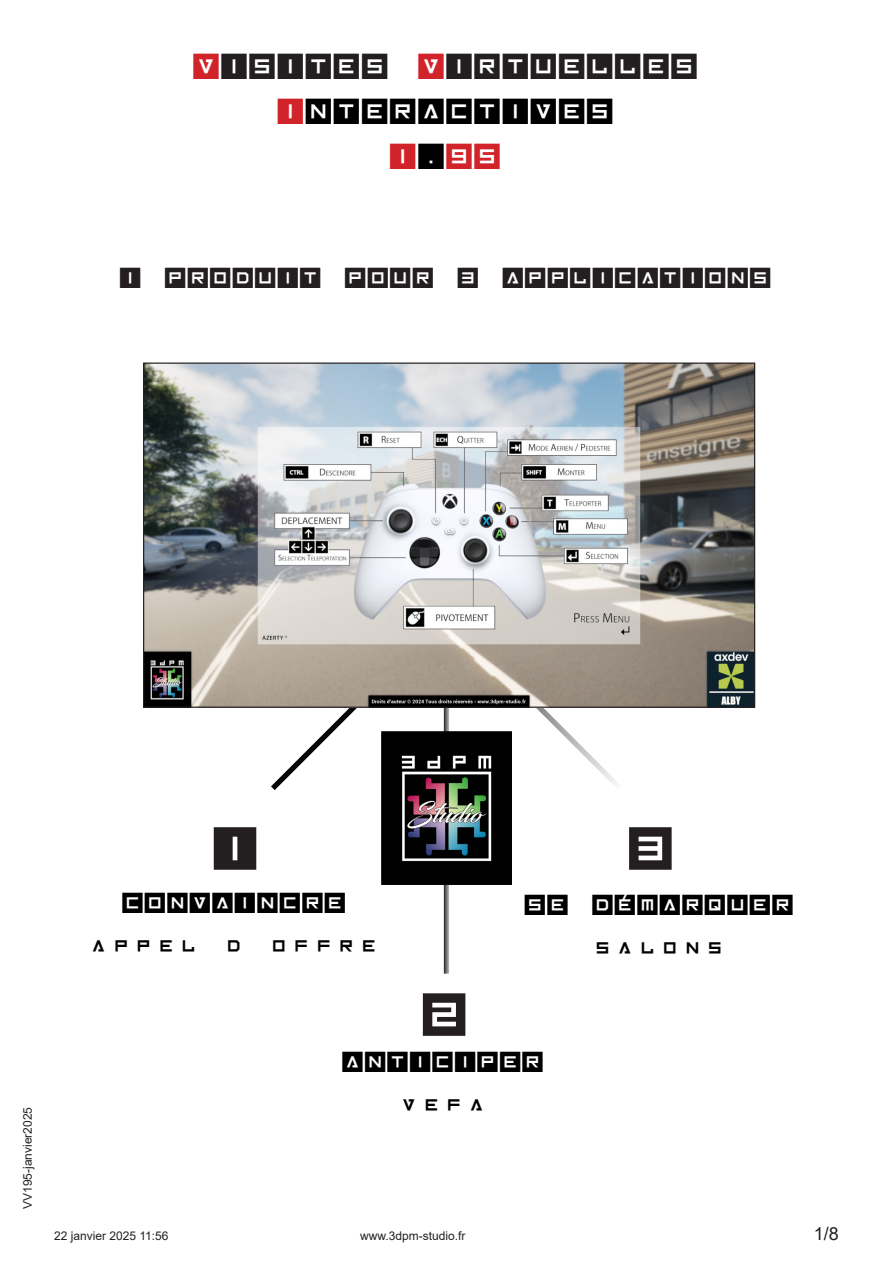
<style>
.page{position:relative;width:893px;height:1263px;background:#fff}
.page>*{position:absolute;margin:0;border:0;box-sizing:border-box;transform-origin:0 0}
.t1{font:75.6px "Inversionz";color:#231f20}
.t2{font:45px "Inversionz";color:#231f20}
.t3{font:45px "Inversionz";color:#000}
.t4{font:45px "Inversionz";color:#d1232a}
.t5{font:36px "Inversionz";color:#000}
.t6{font:36px "Inversionz";color:#231f20}
.t7{font:18px "Arial";color:#231f20}
.t8{font:12px "Arial";color:#231f20}
.s1{color:#d1232a}
.s2{color:#000}
</style>
<div class="page">
<svg style="left:271px;top:708px;width:346px;height:82px"></svg>
<svg style="left:444px;top:708px;width:5px;height:266px"></svg>
<img style="left:145px;top:364px;width:608px;height:342px">
<img style="left:381px;top:731px;width:131px;height:153px">
<p class="t2" style="left:193px;top:37px;width:508px"><span class="s1">v</span>isites <span class="s1">v</span>irtuelles</p>
<p class="t3" style="left:278px;top:82px;width:339px"><span class="s1">i</span>nteractives</p>
<p class="t4" style="left:390px;top:127px;width:114px">1<span class="s2">.</span>95</p>
<p class="t6" style="left:120px;top:255px;width:654px">1 produit pour 3 applications</p>
<p class="t8" style="left:19px;top:1209px;width:104px;rotate:-90deg">VV195-janvier2025</p>
<p class="t1" style="left:214px;top:799px;width:49px">1</p>
<p class="t5" style="left:122px;top:879px;width:226px">convaincre</p>
<p class="t5" style="left:89px;top:922px;width:294px">APPEL D OFFRE</p>
<p class="t1" style="left:423px;top:965px;width:49px">2</p>
<p class="t1" style="left:629px;top:799px;width:49px">3</p>
<p class="t5" style="left:525px;top:881px;width:271px">se démarquer</p>
<p class="t5" style="left:592px;top:924px;width:136px">SALONS</p>
<p class="t5" style="left:343px;top:1038px;width:204px">anticiper</p>
<p class="t5" style="left:399px;top:1081px;width:91px">VEFA</p>
<p class="t8" style="left:54px;top:1227px;width:116px">22 janvier 2025 11:56</p>
<p class="t8" style="left:360px;top:1227px;width:107px">www.3dpm-studio.fr</p>
<h3 class="t7" style="left:814px;top:1221px;width:27px">1/8</h3>
</div>
